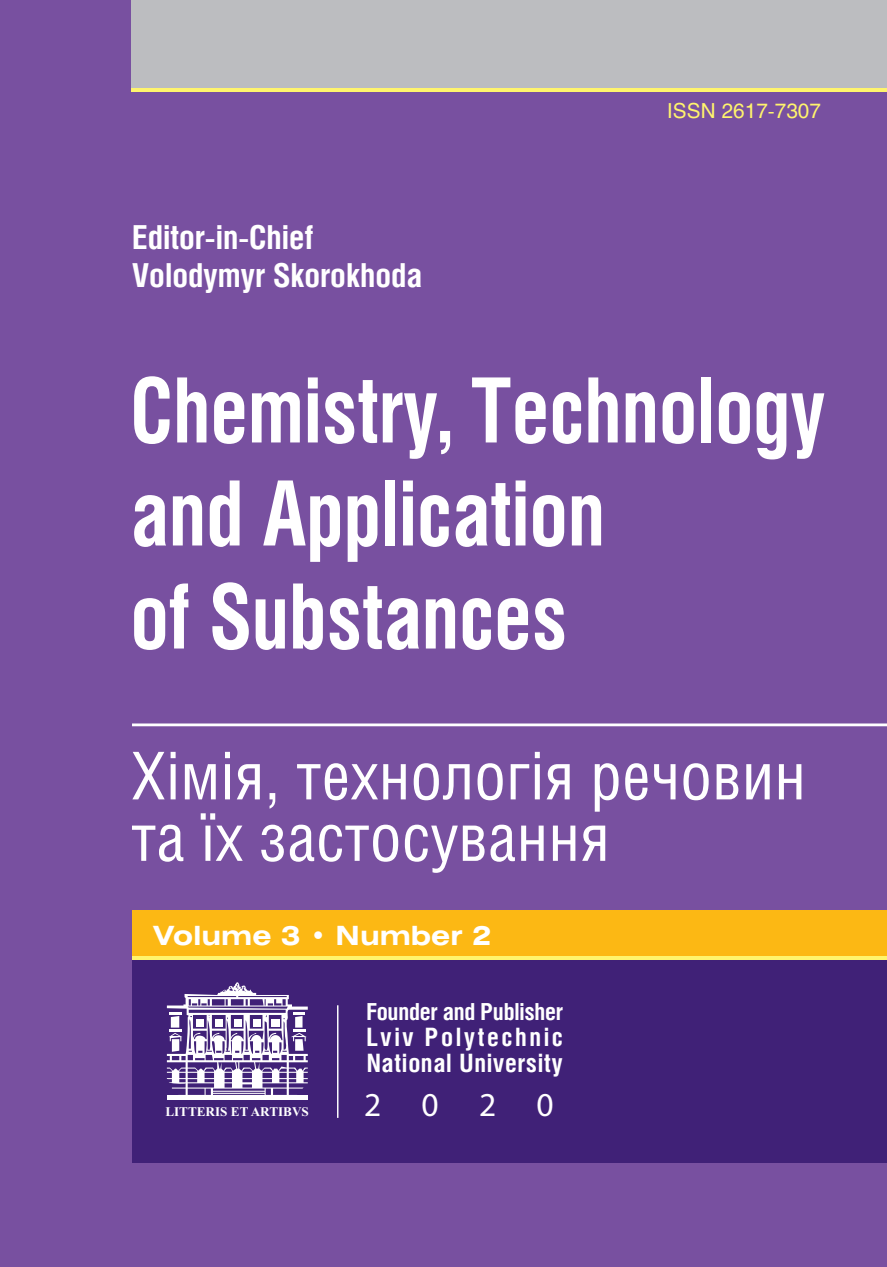
<style>
.page{position:relative;width:887px;height:1267px;background:#fff}
.page>*{position:absolute;margin:0;border:0;box-sizing:border-box;transform-origin:0 0}
.t1{font:700 90px/102.9px "Helios Cond";color:#fff;scale:.89 1}
.t2{font:66px/61.3px "Helios Cond";color:#fff}
.t3{font:33.45px "Myriad Pro";color:#fff}
.t4{font:700 33px/37.8px "Helios Cond";color:#fff}
.t5{font:700 26.4px "Helios Ext";color:#fff}
.t6{font:700 25.35px/25.7px "Helios Cond";letter-spacing:.03em;color:#fff}
.t7{font:700 23.4px "Helios Cond";letter-spacing:-.01em;color:#fff}
.t8{font:20.55px "Helios";color:#fff46d}
.t9{font:700 13.2px "Times NR Cyr";color:#fff}
</style>
<div class="page">
<div style="left:0;top:0;width:887px;height:1266px;background:#7850a0"></div>
<div style="left:132px;top:939px;width:755px;height:222px;background:#402177"></div>
<div style="left:132px;top:909px;width:755px;height:47px;background:#fcb814"></div>
<svg style="left:167px;top:982px;width:141px;height:118px"></svg>
<div style="left:167px;top:1094px;width:141px;height:5px;background:#fff"></div>
<hr style="left:337px;top:1005px;width:1px;height:112px;background:#fff">
<div style="left:132px;top:0;width:755px;height:90px;background:#bcbdc0"></div>
<hr style="left:132px;top:88px;width:755px;height:4px;background:#fff46d">
<hr style="left:132px;top:956px;width:755px;height:3px;background:#fff46d">
<hr style="left:132px;top:723px;width:755px;height:3px;background:#fff">
<p class="t4" style="left:132px;top:222px;width:292px">Editor-in-Chief<br>Volodymyr Skorokhoda</p>
<p class="t8" style="left:667px;top:104px;width:155px">ISSN 2617-7307</p>
<p class="t1" style="left:131px;top:368px;width:782px">Chemistry, Technology and Application<br>of Substances</p>
<p class="t2" style="left:131px;top:752px;width:676px">Хімія, технологія речовин та їх застосування</p>
<p class="t5" style="left:154px;top:926px;width:339px">Volume 3 • Number 2</p>
<p class="t9" style="left:165px;top:1107px;width:145px">LITTERIS ET ARTIBVS</p>
<p class="t7" style="left:366px;top:1003px;width:198px">Founder and Publisher</p>
<p class="t6" style="left:366px;top:1026px;width:198px">Lviv Polytechnic<br>National University</p>
<p class="t3" style="left:364px;top:1091px;width:191px">2020</p>
</div>
